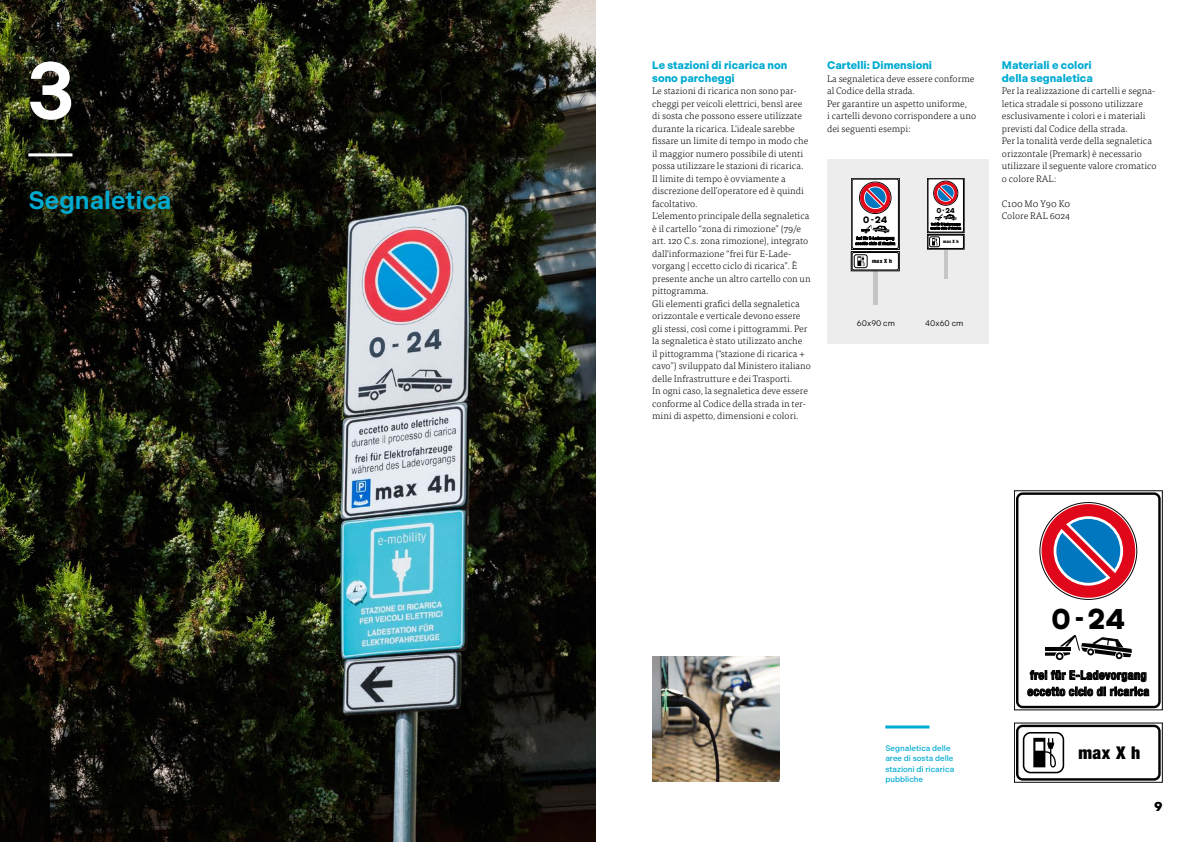
<style>
.page{position:relative;width:1191px;height:842px;background:#fff}
.page>*{position:absolute;margin:0;border:0;box-sizing:border-box;transform-origin:0 0}
.t1{font:600 80px "Indivisible";color:#fff}
.t2{font:30px "Traffic Typ Spa DOT";color:#000}
.t3{font:600 25px "Indivisible";color:#00abd2}
.t4{font:900 condensed 17.6px "Helvetica Neue";color:#000}
.t5{font:900 13px "Indivisible";color:#000}
.t6{font:700 condensed 12.2px/16.2px "Helvetica Neue";letter-spacing:.03em;color:#000}
.t7{font:700 11px/12.5px "Indivisible";color:#00abd2}
.t8{font:9.8px "Traffic Typ Spa DOT";color:#000}
.t9{font:300 9.5px/12.5px "Tisa Pro";color:#000}
.t10{font:500 8px/10.5px "Indivisible";color:#00abd2}
.t11{font:8px "Indivisible";color:#000}
.t12{font:7.5px "Traffic Typ Spa DOT";color:#000}
.t13{font:900 condensed 5.7px "Helvetica Neue";color:#000}
.t14{font:900 condensed 4.4px "Helvetica Neue";color:#000}
.t15{font:700 condensed 4px/5.3px "Helvetica Neue";letter-spacing:.03em;color:#000}
.t16{font:700 condensed 3px/4px "Helvetica Neue";letter-spacing:.03em;color:#000}
</style>
<div class="page">
<div style="left:827px;top:160px;width:161px;height:184px;background:#ededed"></div>
<div style="left:1014px;top:490px;width:148px;height:220px;border:1px solid #020203"></div>
<div style="left:1016px;top:492px;width:144px;height:216px;border:2px solid #020203;border-radius:5px"></div>
<div style="left:1115px;top:652px;width:7px;height:7px;border:2px solid #020203;border-radius:50%"></div>
<div style="left:1055px;top:652px;width:8px;height:8px;border:2px solid #020203;border-radius:50%"></div>
<svg style="left:1045px;top:635px;width:86px;height:22px"></svg>
<div style="left:1041px;top:504px;width:94px;height:94px;background:#e1071b;border-radius:50%"></div>
<svg style="left:1053px;top:516px;width:70px;height:70px"></svg>
<svg style="left:1056px;top:519px;width:64px;height:64px"></svg>
<svg style="left:1058px;top:521px;width:60px;height:60px"></svg>
<div style="left:1016px;top:725px;width:144px;height:56px;border:2px solid #020203;border-radius:5px"></div>
<div style="left:1022px;top:732px;width:42px;height:41px;border:2px solid #000;border-radius:7px"></div>
<svg style="left:1033px;top:738px;width:23px;height:29px"></svg>
<hr style="left:885px;top:725px;width:44px;height:3px;background:#00abd2">
<img style="left:0;top:0;width:595px;height:842px">
<div style="left:0;top:108px;width:266px;height:202px;background:#000;opacity:.75"></div>
<hr style="left:28px;top:153px;width:44px;height:3px;background:#fff">
<img style="left:652px;top:657px;width:127px;height:125px">
<hr style="left:873px;top:246px;width:4px;height:59px;background:#c6c6c6">
<div style="left:851px;top:178px;width:48px;height:73px;background:#fff"></div>
<div style="left:851px;top:178px;width:48px;height:72px;border:1px solid #020203"></div>
<div style="left:851px;top:179px;width:47px;height:70px;border:1px solid #020203;border-radius:2px"></div>
<svg style="left:861px;top:225px;width:28px;height:8px"></svg>
<div style="left:859px;top:182px;width:32px;height:32px;border:1px solid #020203;border-radius:50%"></div>
<svg style="left:860px;top:183px;width:30px;height:30px"></svg>
<svg style="left:864px;top:186px;width:22px;height:23px"></svg>
<svg style="left:865px;top:187px;width:20px;height:21px"></svg>
<svg style="left:865px;top:188px;width:20px;height:19px"></svg>
<div style="left:851px;top:251px;width:48px;height:20px;background:#fff"></div>
<div style="left:851px;top:251px;width:48px;height:20px;border:1px solid #020203"></div>
<div style="left:851px;top:252px;width:47px;height:18px;border:1px solid #020203;border-radius:2px"></div>
<div style="left:854px;top:254px;width:13px;height:14px;border:1px solid #000;border-radius:2px"></div>
<svg style="left:857px;top:256px;width:7px;height:10px"></svg>
<hr style="left:944px;top:230px;width:3px;height:49px;background:#c6c6c6">
<div style="left:927px;top:178px;width:37px;height:56px;background:#fff"></div>
<div style="left:927px;top:178px;width:37px;height:55px;border:1px solid #020203"></div>
<div style="left:927px;top:179px;width:36px;height:53px;border:1px solid #020203"></div>
<svg style="left:935px;top:214px;width:21px;height:6px"></svg>
<div style="left:933px;top:181px;width:25px;height:24px;border:1px solid #020203;border-radius:50%"></div>
<svg style="left:934px;top:181px;width:23px;height:24px"></svg>
<svg style="left:937px;top:184px;width:17px;height:18px"></svg>
<svg style="left:937px;top:185px;width:16px;height:16px"></svg>
<svg style="left:938px;top:186px;width:15px;height:15px"></svg>
<div style="left:927px;top:234px;width:37px;height:15px;background:#fff"></div>
<div style="left:927px;top:234px;width:37px;height:15px;border:1px solid #020203"></div>
<div style="left:927px;top:235px;width:36px;height:14px;border:1px solid #020203"></div>
<div style="left:929px;top:237px;width:10px;height:10px;border:1px solid #000;border-radius:2px"></div>
<svg style="left:932px;top:238px;width:5px;height:7px"></svg>
<h1 class="t1" style="left:26px;top:45px;width:50px">3</h1>
<h3 class="t3" style="left:28px;top:186px;width:144px">Segnaletica</h3>
<p class="t7" style="left:652px;top:59px;width:137px">Le stazioni di ricarica non sono parcheggi</p>
<p class="t9" style="left:652px;top:84px;width:160px">Le stazioni di ricarica non sono par&shy;cheggi per veicoli elettrici, bensì aree di sosta che possono essere utilizzate durante la ricarica. L'ideale sarebbe fissare un limite di tempo in modo che il maggior numero possibile di utenti possa utilizzare le stazioni di ricarica.<br>Il limite di tempo è ovviamente a discrezione dell’operatore ed è quindi facoltativo.<br>L'elemento principale della segnaletica è il cartello “zona di rimozione” (79/e art. 120 C.s. zona rimozione), integrato dall'informazione “frei für E-Lade&shy;vorgang | eccetto ciclo di ricarica”. È presente anche un altro cartello con un pittogramma.<br>Gli elementi grafici della segnaletica orizzontale e verticale devono essere gli stessi, così come i pittogrammi. Per la segnaletica è stato utilizzato anche<br>il pittogramma (“stazione di ricarica + cavo”) sviluppato dal Ministero italiano delle Infrastrutture e dei Trasporti.<br>In ogni caso, la segnaletica deve essere conforme al Codice della strada in ter&shy;mini di aspetto, dimensioni e colori.</p>
<p class="t7" style="left:827px;top:59px;width:107px">Cartelli: Dimensioni</p>
<p class="t9" style="left:827px;top:72px;width:150px">La segnaletica deve essere conforme al Codice della strada.<br>Per garantire un aspetto uniforme,<br>i cartelli devono corrispondere a uno dei seguenti esempi:</p>
<p class="t8" style="left:862px;top:214px;width:27px">0-24</p>
<p class="t15" style="left:855px;top:235px;width:41px">frei für E-Ladevorgang eccetto ciclo di ricarica</p>
<p class="t13" style="left:872px;top:257px;width:22px">max X h</p>
<p class="t12" style="left:936px;top:205px;width:21px">0-24</p>
<p class="t16" style="left:930px;top:222px;width:32px">frei für E-Ladevorgang eccetto ciclo di ricarica</p>
<p class="t14" style="left:943px;top:238px;width:17px">max X h</p>
<p class="t11" style="left:857px;top:319px;width:40px">60x90 cm</p>
<p class="t11" style="left:925px;top:319px;width:40px">40x60 cm</p>
<p class="t7" style="left:1002px;top:59px;width:92px">Materiali e colori della segnaletica</p>
<p class="t9" style="left:1002px;top:84px;width:156px">Per la realizzazione di cartelli e segna&shy;letica stradale si possono utilizzare esclusivamente i colori e i materiali previsti dal Codice della strada.<br>Per la tonalità verde della segnaletica orizzontale (Premark) è necessario utilizzare il seguente valore cromatico o colore RAL:</p>
<p class="t9" style="left:1002px;top:197px;width:70px">C100 M0 Y90 K0<br>Colore RAL 6024</p>
<p class="t10" style="left:885px;top:743px;width:70px">Segnaletica delle aree di sosta delle stazioni di ricarica pubbliche</p>
<h2 class="t2" style="left:1049px;top:600px;width:80px">0-24</h2>
<p class="t6" style="left:1027px;top:666px;width:123px">frei für E-Ladevorgang eccetto ciclo di ricarica</p>
<h3 class="t4" style="left:1078px;top:738px;width:63px">max X h</h3>
<h3 class="t5" style="left:1154px;top:799px;width:10px">9</h3>
</div>
